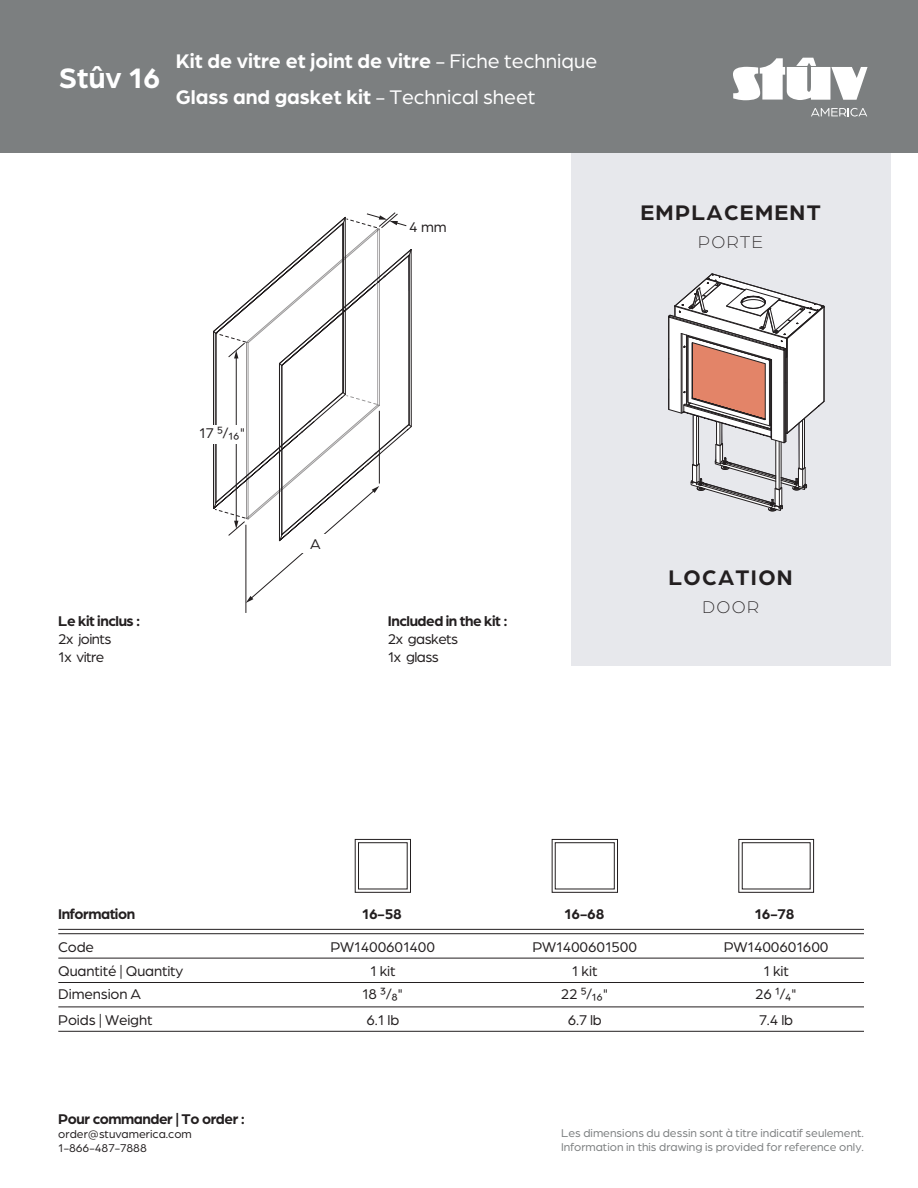
<style>
.page{position:relative;width:918px;height:1188px;background:#fff}
.page>*{position:absolute;margin:0;border:0;box-sizing:border-box;transform-origin:0 0}
.t1{font:700 30px "Arboria";color:#fff}
.t2{font:700 22.5px "Arboria";letter-spacing:.06em;color:#231f20}
.t3{font:700 21px/36px "Arboria";color:#fff}
.t4{font:300 18px "Arboria";letter-spacing:.075em;color:#231f20}
.t5{font:15px/23.5px "Arboria";letter-spacing:-.01em;color:#231f20}
.t6{font:700 15px "Arboria";letter-spacing:-.03em;color:#231f20}
.t7{font:15px/18px "Arboria";letter-spacing:-.035em;color:#231f20}
.t8{font:12px/14.4px "Arboria";color:#7c7f80}
.t9{font:12px/14.4px "Arboria";color:#231f20}
.s1{font-weight:400}
</style>
<div class="page">
<div style="left:572px;top:152px;width:319px;height:514px;background:#e7e8ec"></div>
<div style="left:0;top:0;width:918px;height:152px;background:#7c7f80"></div>
<svg style="left:733px;top:58px;width:135px;height:42px"></svg>
<svg style="left:811px;top:108px;width:56px;height:9px"></svg>
<svg style="left:668px;top:273px;width:157px;height:239px"></svg>
<hr style="left:246px;top:525px;width:1px;height:88px;background:#231f20">
<div style="left:355px;top:839px;width:56px;height:54px;border:1px solid #231f20"></div>
<div style="left:552px;top:839px;width:66px;height:54px;border:1px solid #231f20"></div>
<div style="left:739px;top:839px;width:75px;height:54px;border:1px solid #231f20"></div>
<hr style="left:58px;top:958px;width:806px;height:1px;background:#231f20">
<hr style="left:58px;top:982px;width:806px;height:1px;background:#231f20">
<hr style="left:58px;top:1007px;width:806px;height:1px;background:#231f20">
<hr style="left:58px;top:1031px;width:806px;height:1px;background:#231f20">
<hr style="left:58px;top:929px;width:806px;height:1px;background:#231f20">
<hr style="left:58px;top:933px;width:806px;height:1px;background:#231f20">
<svg style="left:213px;top:212px;width:199px;height:391px"></svg>
<h1 class="t1" style="left:59px;top:58px;width:103px">Stûv 16</h1>
<h3 class="t3" style="left:176px;top:42px;width:423px">Kit de vitre et joint de vitre <span class="s1">- Fiche technique<br></span>Glass and gasket kit <span class="s1">- Technical sheet</span></h3>
<p class="t5" style="left:409px;top:215px;width:39px">4 mm</p>
<h2 class="t2" style="left:641px;top:197px;width:182px">EMPLACEMENT</h2>
<p class="t4" style="left:698px;top:231px;width:66px">PORTE</p>
<p class="t5" style="left:199px;top:421px;width:48px">17 5/16"</p>
<p class="t6" style="left:58px;top:611px;width:84px">Le kit inclus :</p>
<p class="t7" style="left:58px;top:629px;width:55px">2x joints<br>1x vitre</p>
<p class="t5" style="left:310px;top:531px;width:12px">A</p>
<p class="t6" style="left:388px;top:611px;width:121px">Included in the kit :</p>
<p class="t7" style="left:388px;top:629px;width:72px">2x gaskets<br>1x glass</p>
<h2 class="t2" style="left:669px;top:562px;width:126px">LOCATION</h2>
<p class="t4" style="left:702px;top:596px;width:58px">DOOR</p>
<p class="t6" style="left:58px;top:903px;width:78px">Information</p>
<p class="t6" style="left:362px;top:903px;width:42px">16-58</p>
<p class="t6" style="left:564px;top:903px;width:42px">16-68</p>
<p class="t6" style="left:755px;top:903px;width:41px">16-78</p>
<p class="t5" style="left:331px;top:935px;width:106px">PW1400601400</p>
<p class="t5" style="left:532px;top:935px;width:106px">PW1400601500</p>
<p class="t5" style="left:724px;top:935px;width:106px">PW1400601600</p>
<p class="t5" style="left:370px;top:958px;width:27px">1 kit</p>
<p class="t5" style="left:572px;top:958px;width:27px">1 kit</p>
<p class="t5" style="left:763px;top:958px;width:27px">1 kit</p>
<p class="t5" style="left:362px;top:982px;width:43px">18 3/8"</p>
<p class="t5" style="left:561px;top:982px;width:49px">22 5/16"</p>
<p class="t5" style="left:755px;top:982px;width:43px">26 1/4"</p>
<p class="t5" style="left:366px;top:1008px;width:34px">6.1 lb</p>
<p class="t5" style="left:568px;top:1008px;width:36px">6.7 lb</p>
<p class="t5" style="left:759px;top:1008px;width:36px">7.4 lb</p>
<p class="t5" style="left:58px;top:935px;width:127px">Code<br>Quantité | Quantity<br>Dimension A</p>
<p class="t5" style="left:58px;top:1008px;width:96px">Poids | Weight</p>
<p class="t6" style="left:58px;top:1108px;width:188px">Pour commander | To order :</p>
<p class="t9" style="left:58px;top:1126px;width:135px">order@stuvamerica.com<br>1-866-487-7888</p>
<p class="t8" style="left:561px;top:1125px;width:304px">Les dimensions du dessin sont à titre indicatif seulement.<br>Information in this drawing is provided for reference only.</p>
</div>
